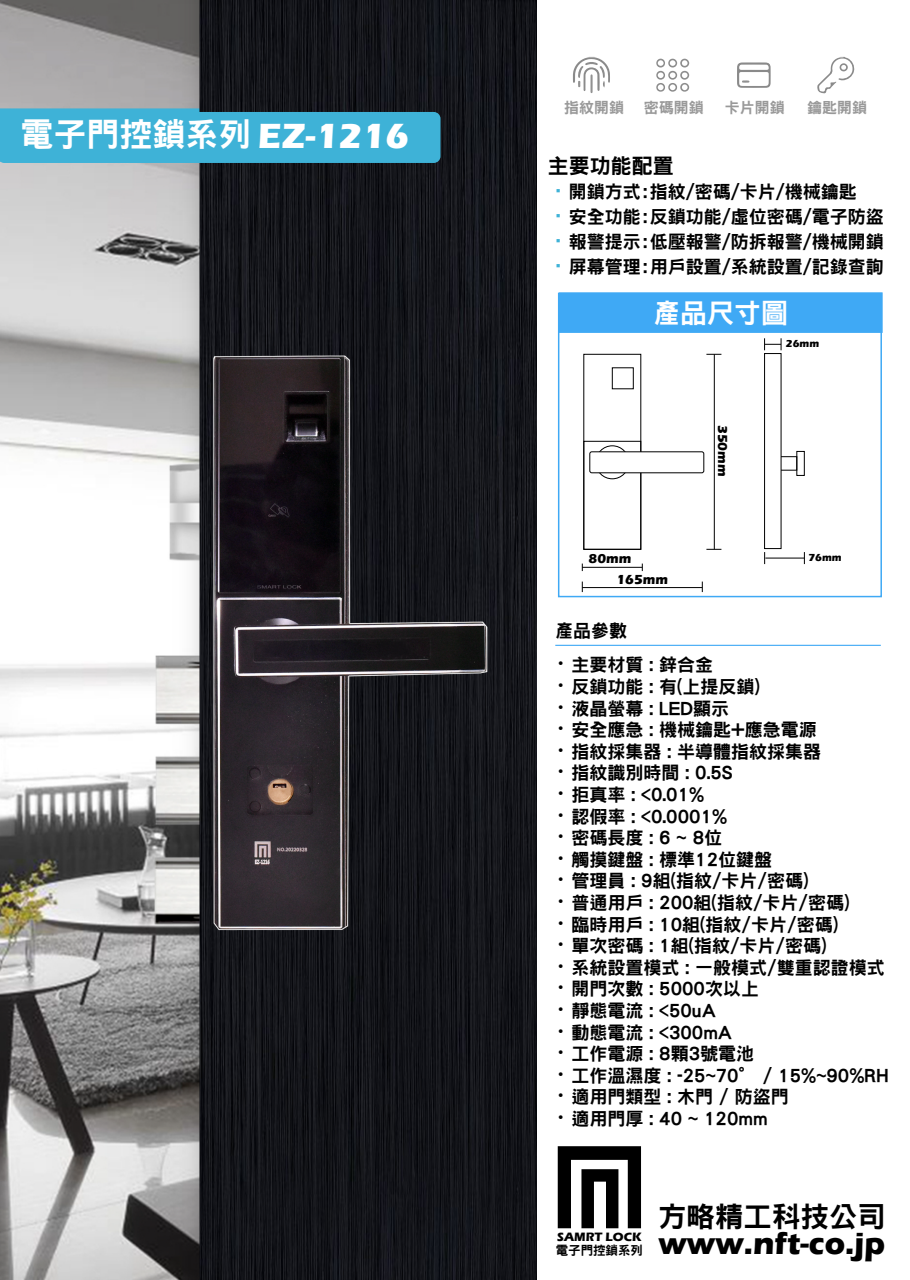
<style>
.page{position:relative;width:910px;height:1280px;background:#fff}
.page>*{position:absolute;margin:0;border:0;box-sizing:border-box;transform-origin:0 0}
.t1{font:33px "DFN Hei W9 WINP BF";color:#fff}
.t2{font:700 31.5px "Eras ITC";color:#000}
.t3{font:28.5px "DFN Hei W9 WINP BF";color:#000}
.t4{font:27px "DFN Hei W9 WIN BF";color:#fff}
.t5{font:21px "DFN Hei W9 WIN BF";color:#000}
.t6{font:18px/21.6px "DFN Hei W9 WINP BF";color:#000}
.t7{font:18px/25.2px "DFN Hei W9 WIN BF";color:#000}
.t8{font:15px "DFN Hei W9 WIN BF";color:#999}
.t9{font:700 13.5px "Eras ITC";color:#000}
.t10{font:700 12.45px "Eras ITC";color:#000}
.t11{font:12.45px "DFN Hei W9 WIN BF";color:#000}
.t12{font:700 10.5px "Eras ITC";color:#000}
.s1{font-family:"Eras ITC";font-weight:700;font-size:36px}
.s2{font-size:21px;color:#3eb2d7}
.s3{font-family:"Koz Go Pr 6 N"}
</style>
<div class="page">
<img style="left:0;top:0;width:537px;height:1280px">
<svg style="left:558px;top:1146px;width:83px;height:82px"></svg>
<div style="left:0;top:112px;width:441px;height:51px;background:#3eb2d7"></div>
<svg style="left:656px;top:59px;width:33px;height:33px"></svg>
<svg style="left:817px;top:57px;width:38px;height:36px"></svg>
<svg style="left:573px;top:57px;width:37px;height:36px"></svg>
<svg style="left:737px;top:62px;width:34px;height:26px"></svg>
<div style="left:558px;top:293px;width:324px;height:304px;background:#fff;border:2px solid #3fa9f5"></div>
<div style="left:559px;top:292px;width:324px;height:41px;background:#3fa9f5;border:2px solid #3fa9f5"></div>
<div style="left:583px;top:441px;width:58px;height:109px;border:1px solid #000"></div>
<div style="left:595px;top:445px;width:34px;height:34px;border:1px solid #000;border-radius:50%"></div>
<div style="left:590px;top:452px;width:114px;height:21px;background:#fff;border-radius:2px"></div>
<div style="left:589px;top:451px;width:115px;height:22px;border:1px solid #000;border-radius:2px"></div>
<div style="left:612px;top:367px;width:22px;height:22px;background:#fff;border:1px solid #000"></div>
<hr style="left:582px;top:587px;width:120px;height:1px;background:#000">
<hr style="left:582px;top:567px;width:60px;height:1px;background:#000">
<hr style="left:714px;top:354px;width:1px;height:195px;background:#000">
<svg style="left:706px;top:354px;width:15px;height:1px"></svg>
<svg style="left:706px;top:549px;width:15px;height:1px"></svg>
<div style="left:775px;top:456px;width:22px;height:15px;border:1px solid #000"></div>
<div style="left:764px;top:353px;width:17px;height:196px;background:#fff;border:1px solid #000"></div>
<div style="left:796px;top:451px;width:9px;height:25px;border:1px solid #000"></div>
<hr style="left:765px;top:558px;width:39px;height:1px;background:#000">
<svg style="left:764px;top:552px;width:1px;height:12px"></svg>
<svg style="left:804px;top:552px;width:1px;height:12px"></svg>
<svg style="left:764px;top:338px;width:18px;height:12px"></svg>
<hr style="left:555px;top:645px;width:326px;height:1px;background:#3fa9f5">
<h1 class="t1" style="left:21px;top:118px;width:390px">電子門控鎖系列 <span class="s1">EZ-1216</span></h1>
<p class="t8" style="left:564px;top:100px;width:61px">指紋開鎖</p>
<p class="t8" style="left:644px;top:100px;width:61px">密碼開鎖</p>
<p class="t8" style="left:725px;top:100px;width:62px">卡片開鎖</p>
<p class="t8" style="left:807px;top:100px;width:61px">鑰匙開鎖</p>
<p class="t5" style="left:548px;top:155px;width:127px">主要功能配置</p>
<p class="t7" style="left:548px;top:179px;width:338px"><span class="s2">．</span>開鎖方式:指紋/密碼/卡片/機械鑰匙<br><span class="s2">．</span>安全功能:反鎖功能/虛位密碼/電子防盜<span class="s2">．</span>報警提示:低壓報警/防拆報警/機械開鎖<span class="s2">．</span>屏幕管理:用戶設置/系統設置/記錄查詢</p>
<h3 class="t4" style="left:653px;top:299px;width:137px">產品尺寸圖</h3>
<p class="t9" style="left:589px;top:551px;width:44px">80mm</p>
<p class="t9" style="left:616px;top:572px;width:53px">165mm</p>
<p class="t9" style="left:730px;top:425px;width:53px;rotate:90deg">350mm</p>
<p class="t12" style="left:786px;top:338px;width:35px">26mm</p>
<p class="t12" style="left:808px;top:552px;width:35px">76mm</p>
<p class="t7" style="left:555px;top:618px;width:73px">產品參數</p>
<p class="t6" style="left:552px;top:654px;width:338px"><span class="s3">・</span> 主要材質 : 鋅合金<br><span class="s3">・</span> 反鎖功能 : 有(上提反鎖)<br><span class="s3">・</span> 液晶螢幕 : LED顯示<br><span class="s3">・</span> 安全應急 : 機械鑰匙+應急電源<br><span class="s3">・</span> 指紋採集器 : 半導體指紋採集器<br><span class="s3">・</span> 指紋識別時間 : 0.5S<br><span class="s3">・</span> 拒真率 : &lt;0.01%<br><span class="s3">・</span> 認假率 : &lt;0.0001%<br><span class="s3">・</span> 密碼長度 : 6 ~ 8位<br><span class="s3">・</span> 觸摸鍵盤 : 標準12位鍵盤<br><span class="s3">・</span> 管理員 : 9組(指紋/卡片/密碼)<br><span class="s3">・</span> 普通用戶 : 200組(指紋/卡片/密碼)<br><span class="s3">・</span> 臨時用戶 : 10組(指紋/卡片/密碼)<br><span class="s3">・</span> 單次密碼 : 1組(指紋/卡片/密碼)<br><span class="s3">・</span> 系統設置模式 : 一般模式/雙重認證模式<span class="s3">・</span> 開門次數 : 5000次以上<br><span class="s3">・</span> 靜態電流 : &lt;50uA<br><span class="s3">・</span> 動態電流 : &lt;300mA<br><span class="s3">・</span> 工作電源 : 8顆3號電池<br><span class="s3">・</span> 工作溫濕度 : -25~70° / 15%~90%RH<span class="s3">・</span> 適用門類型 : 木門 / 防盜門<br><span class="s3">・</span> 適用門厚 : 40 ~ 120mm</p>
<p class="t10" style="left:557px;top:1229px;width:86px">SAMRT LOCK</p>
<p class="t11" style="left:556px;top:1243px;width:89px">電子門控鎖系列</p>
<h3 class="t3" style="left:658px;top:1202px;width:230px">方略精工科技公司</h3>
<h2 class="t2" style="left:658px;top:1225px;width:229px">www.nft-co.jp</h2>
</div>
